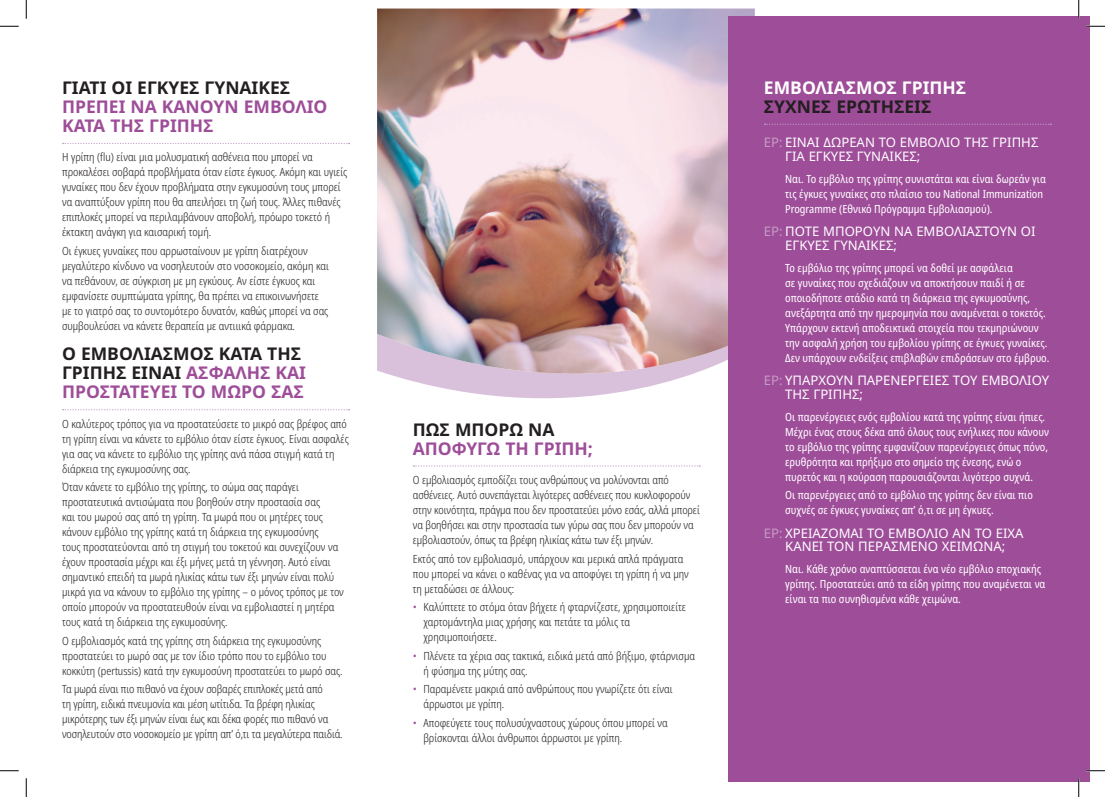
<style>
.page{position:relative;width:1105px;height:797px;background:#fff}
.page>*{position:absolute;margin:0;border:0;box-sizing:border-box;transform-origin:0 0}
.Header_2{font:700 17.5px/19.2px "Noto Sans";color:#9e4d99}
.Header_2-2{font:700 17.5px/19.2px "Noto Sans";color:#231f20}
.Header_2-3{font:700 17.5px/19.2px "Noto Sans";color:#fff}
.FAQ_WHITE_HEADER{font:13.12px/13.1px "Noto Sans";color:#fff}
.Body{font:300 condensed 11.25px/15px "Noto Sans";color:#231f20}
.Body_White{font:condensed 11.25px/15px "Noto Sans";color:#fff}
.s1{color:#231f20}
.s2{color:#9e4d99}
.s3{color:#c59cc5}
</style>
<div class="page">
<img style="left:377px;top:9px;width:378px;height:387px">
<div style="left:728px;top:16px;width:361px;height:765px;background:#9e4d99"></div>
<svg style="left:63px;top:143px;width:286px;height:1px"></svg>
<svg style="left:63px;top:409px;width:286px;height:1px"></svg>
<svg style="left:413px;top:465px;width:287px;height:1px"></svg>
<svg style="left:764px;top:124px;width:287px;height:1px"></svg>
<svg style="left:0;top:25px;width:19px;height:2px"></svg>
<svg style="left:1086px;top:25px;width:19px;height:2px"></svg>
<svg style="left:0;top:770px;width:19px;height:1px"></svg>
<svg style="left:1086px;top:770px;width:19px;height:1px"></svg>
<svg style="left:25px;top:0;width:2px;height:19px"></svg>
<svg style="left:25px;top:778px;width:2px;height:19px"></svg>
<svg style="left:1078px;top:0;width:1px;height:19px"></svg>
<svg style="left:1078px;top:778px;width:1px;height:19px"></svg>
<p class="Header_2" style="left:62px;top:78px;width:267px"><span class="s1">ΓΙΑΤΙ ΟΙ ΕΓΚΥΕΣ ΓΥΝΑΙΚΕΣ<br></span>ΠΡΕΠΕΙ ΝΑ ΚΑΝΟΥΝ ΕΜΒΟΛΙΟ<br>ΚΑΤΑ ΤΗΣ ΓΡΙΠΗΣ</p>
<p class="Body" style="left:62px;top:150px;width:287px">Η γρίπη (flu) είναι μια μολυσματική ασθένεια που μπορεί να προκαλέσει σοβαρά προβλήματα όταν είστε έγκυος. Ακόμη και υγιείς γυναίκες που δεν έχουν προβλήματα στην εγκυμοσύνη τους μπορεί να αναπτύξουν γρίπη που θα απειλήσει τη ζωή τους. Άλλες πιθανές επιπλοκές μπορεί να περιλαμβάνουν αποβολή, πρόωρο τοκετό ή έκτακτη ανάγκη για καισαρική τομή.</p>
<p class="Body" style="left:62px;top:244px;width:268px">Οι έγκυες γυναίκες που αρρωσταίνουν με γρίπη διατρέχουν μεγαλύτερο κίνδυνο να νοσηλευτούν στο νοσοκομείο, ακόμη και να πεθάνουν, σε σύγκριση με μη εγκύους. Αν είστε έγκυος και εμφανίσετε συμπτώματα γρίπης, θα πρέπει να επικοινωνήσετε με το γιατρό σας το συντομότερο δυνατόν, καθώς μπορεί να σας συμβουλεύσει να κάνετε θεραπεία με αντιιικά φάρμακα.</p>
<p class="Header_2-2" style="left:62px;top:344px;width:246px">Ο ΕΜΒΟΛΙΑΣΜΟΣ ΚΑΤΑ ΤΗΣ<br>ΓΡΙΠΗΣ ΕΙΝΑΙ <span class="s2">ΑΣΦΑΛΗΣ ΚΑΙ<br>ΠΡΟΣΤΑΤΕΥΕΙ ΤΟ ΜΩΡΟ ΣΑΣ</span></p>
<p class="Body" style="left:62px;top:416px;width:288px">Ο καλύτερος τρόπος για να προστατεύσετε το μικρό σας βρέφος από τη γρίπη είναι να κάνετε το εμβόλιο όταν είστε έγκυος. Είναι ασφαλές για σας να κάνετε το εμβόλιο της γρίπης ανά πάσα στιγμή κατά τη διάρκεια της εγκυμοσύνης σας.</p>
<p class="Body" style="left:62px;top:480px;width:283px">Όταν κάνετε το εμβόλιο της γρίπης, το σώμα σας παράγει προστατευτικά αντισώματα που βοηθούν στην προστασία σας<br>και του μωρού σας από τη γρίπη. Τα μωρά που οι μητέρες τους κάνουν εμβόλιο της γρίπης κατά τη διάρκεια της εγκυμοσύνης<br>τους προστατεύονται από τη στιγμή του τοκετού και συνεχίζουν να έχουν προστασία μέχρι και έξι μήνες μετά τη γέννηση. Αυτό είναι σημαντικό επειδή τα μωρά ηλικίας κάτω των έξι μηνών είναι πολύ μικρά για να κάνουν το εμβόλιο της γρίπης – ο μόνος τρόπος με τον οποίο μπορούν να προστατευθούν είναι να εμβολιαστεί η μητέρα τους κατά τη διάρκεια της εγκυμοσύνης.</p>
<p class="Body" style="left:62px;top:633px;width:282px">Ο εμβολιασμός κατά της γρίπης στη διάρκεια της εγκυμοσύνης προστατεύει το μωρό σας με τον ίδιο τρόπο που το εμβόλιο του κοκκύτη (pertussis) κατά την εγκυμοσύνη προστατεύει το μωρό σας.</p>
<p class="Body" style="left:62px;top:682px;width:282px">Τα μωρά είναι πιο πιθανό να έχουν σοβαρές επιπλοκές μετά από<br>τη γρίπη, ειδικά πνευμονία και μέση ωτίτιδα. Τα βρέφη ηλικίας μικρότερης των έξι μηνών είναι έως και δέκα φορές πιο πιθανό να νοσηλευτούν στο νοσοκομείο με γρίπη απ’ ό,τι τα μεγαλύτερα παιδιά.</p>
<p class="Header_2" style="left:413px;top:420px;width:182px"><span class="s1">ΠΩΣ ΜΠΟΡΩ ΝΑ<br></span>ΑΠΟΦΥΓΩ ΤΗ ΓΡΙΠΗ;</p>
<p class="Body" style="left:413px;top:472px;width:289px">Ο εμβολιασμός εμποδίζει τους ανθρώπους να μολύνονται από ασθένειες. Αυτό συνεπάγεται λιγότερες ασθένειες που κυκλοφορούν στην κοινότητα, πράγμα που δεν προστατεύει μόνο εσάς, αλλά μπορεί να βοηθήσει και στην προστασία των γύρω σας που δεν μπορούν να εμβολιαστούν, όπως τα βρέφη ηλικίας κάτω των έξι μηνών.</p>
<p class="Body" style="left:413px;top:551px;width:278px">Εκτός από τον εμβολιασμό, υπάρχουν και μερικά απλά πράγματα που μπορεί να κάνει ο καθένας για να αποφύγει τη γρίπη ή να μην τη μεταδώσει σε άλλους:</p>
<p class="Body" style="left:423px;top:600px;width:264px;text-indent:-11px"><span class="s2">•</span> Καλύπτετε το στόμα όταν βήχετε ή φταρνίζεστε, χρησιμοποιείτε χαρτομάντηλα μιας χρήσης και πετάτε τα μόλις τα χρησιμοποιήσετε.</p>
<p class="Body" style="left:423px;top:648px;width:273px;text-indent:-11px"><span class="s2">•</span> Πλένετε τα χέρια σας τακτικά, ειδικά μετά από βήξιμο, φτάρνισμα ή φύσημα της μύτης σας.</p>
<p class="Body" style="left:423px;top:682px;width:251px;text-indent:-11px"><span class="s2">•</span> Παραμένετε μακριά από ανθρώπους που γνωρίζετε ότι είναι άρρωστοι με γρίπη.</p>
<p class="Body" style="left:423px;top:715px;width:246px;text-indent:-11px"><span class="s2">•</span> Αποφεύγετε τους πολυσύχναστους χώρους όπου μπορεί να βρίσκονται άλλοι άνθρωποι άρρωστοι με γρίπη.</p>
<p class="Header_2-3" style="left:764px;top:78px;width:204px">ΕΜΒΟΛΙΑΣΜΟΣ ΓΡΙΠΗΣ<br><span class="s1">ΣΥΧΝΕΣ ΕΡΩΤΗΣΕΙΣ</span></p>
<p class="FAQ_WHITE_HEADER" style="left:785px;top:136px;width:255px;text-indent:-21px"><span class="s3">ΕΡ:</span> ΕΙΝΑΙ ΔΩΡΕΑΝ ΤΟ ΕΜΒΟΛΙΟ ΤΗΣ ΓΡΙΠΗΣ<br>ΓΙΑ ΕΓΚΥΕΣ ΓΥΝΑΙΚΕΣ;</p>
<p class="Body_White" style="left:785px;top:171px;width:262px">Ναι. Το εμβόλιο της γρίπης συνιστάται και είναι δωρεάν για τις έγκυες γυναίκες στο πλαίσιο του National Immunization<br>Programme (Εθνικό Πρόγραμμα Εμβολιασμού).</p>
<p class="FAQ_WHITE_HEADER" style="left:785px;top:225px;width:252px;text-indent:-21px"><span class="s3">ΕΡ:</span> ΠΟΤΕ ΜΠΟΡΟΥΝ ΝΑ ΕΜΒΟΛΙΑΣΤΟΥΝ ΟΙ<br>ΕΓΚΥΕΣ ΓΥΝΑΙΚΕΣ;</p>
<p class="Body_White" style="left:785px;top:260px;width:266px">Το εμβόλιο της γρίπης μπορεί να δοθεί με ασφάλεια<br>σε γυναίκες που σχεδιάζουν να αποκτήσουν παιδί ή σε οποιοδήποτε στάδιο κατά τη διάρκεια της εγκυμοσύνης, ανεξάρτητα από την ημερομηνία που αναμένεται ο τοκετός.<br>Υπάρχουν εκτενή αποδεικτικά στοιχεία που τεκμηριώνουν την ασφαλή χρήση του εμβολίου γρίπης σε έγκυες γυναίκες.<br>Δεν υπάρχουν ενδείξεις επιβλαβών επιδράσεων στο έμβρυο.</p>
<p class="FAQ_WHITE_HEADER" style="left:785px;top:374px;width:266px;text-indent:-21px"><span class="s3">ΕΡ:</span> ΥΠΑΡΧΟΥΝ ΠΑΡΕΝΕΡΓΕΙΕΣ ΤΟΥ ΕΜΒΟΛΙΟΥ<br>ΤΗΣ ΓΡΙΠΗΣ;</p>
<p class="Body_White" style="left:785px;top:409px;width:265px">Οι παρενέργειες ενός εμβολίου κατά της γρίπης είναι ήπιες.<br>Μέχρι ένας στους δέκα από όλους τους ενήλικες που κάνουν το εμβόλιο της γρίπης εμφανίζουν παρενέργειες όπως πόνο, ερυθρότητα και πρήξιμο στο σημείο της ένεσης, ενώ ο πυρετός και η κούραση παρουσιάζονται λιγότερο συχνά.</p>
<p class="Body_White" style="left:785px;top:488px;width:249px">Οι παρενέργειες από το εμβόλιο της γρίπης δεν είναι πιο συχνές σε έγκυες γυναίκες απ’ ό,τι σε μη έγκυες.</p>
<p class="FAQ_WHITE_HEADER" style="left:764px;top:526px;width:261px;text-align:center"><span class="s3">ΕΡ:</span> ΧΡΕΙΑΖΟΜΑΙ ΤΟ ΕΜΒΟΛΙΟ ΑΝ ΤΟ ΕΙΧΑ<br>ΚΑΝΕΙ ΤΟΝ ΠΕΡΑΣΜΕΝΟ ΧΕΙΜΩΝΑ;</p>
<p class="Body_White" style="left:785px;top:562px;width:262px">Ναι. Κάθε χρόνο αναπτύσσεται ένα νέο εμβόλιο εποχιακής γρίπης. Προστατεύει από τα είδη γρίπης που αναμένεται να είναι τα πιο συνηθισμένα κάθε χειμώνα.</p>
</div>
